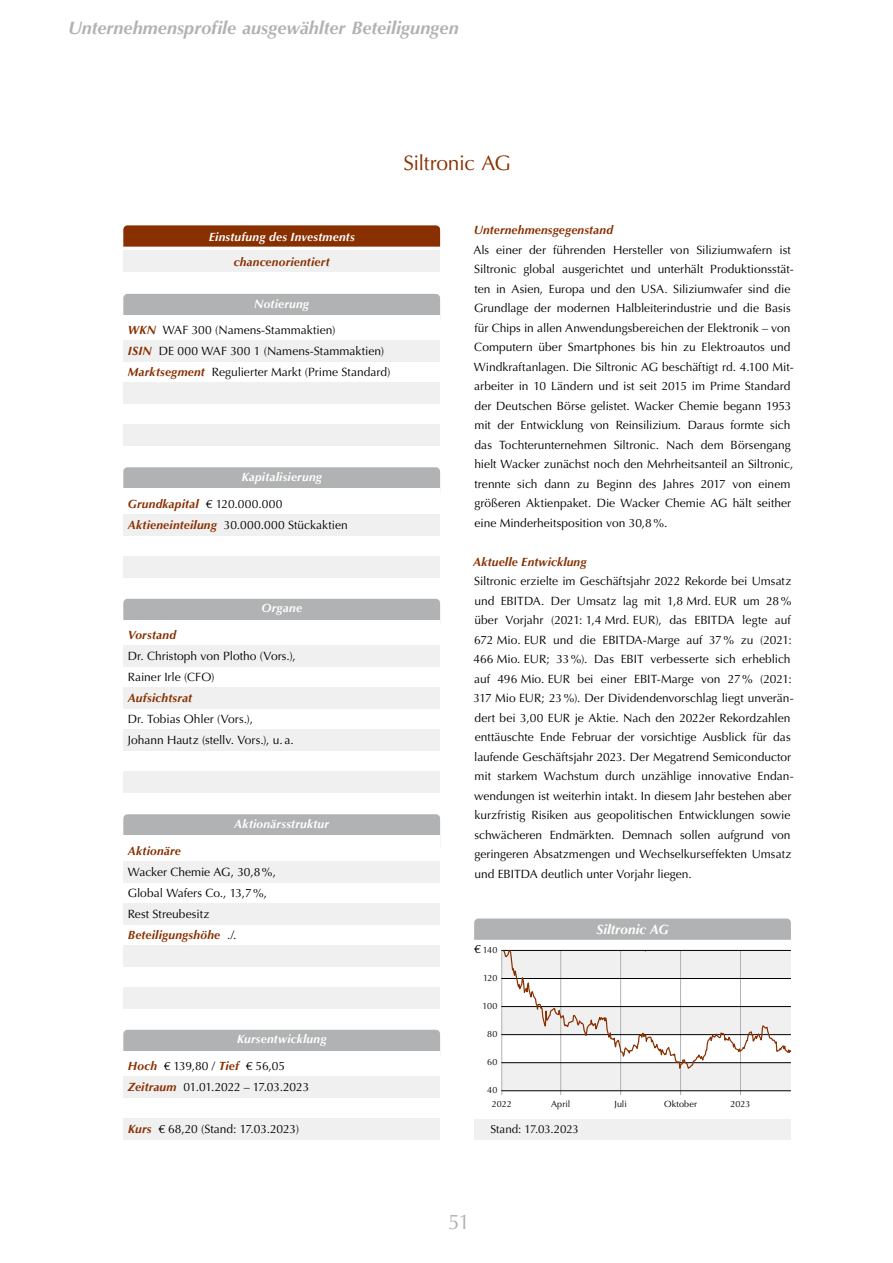
<style>
.page{position:relative;width:893px;height:1263px;background:#fff}
.page>*{position:absolute;margin:0;border:0;box-sizing:border-box;transform-origin:0 0}
.t1{font:21px "Optima LT Std";letter-spacing:-.02em;color:#893000}
.t2{font:21px "Optima LT Std";color:#b1b2b3}
.t3{font:italic 700 18px "Optima LT Std";color:#b1b2b3}
.t4{font:italic 700 13.5px "Optima LT Std";color:#fff}
.t5{font:12px/19.5px "Optima LT Std";color:#000}
.t6{font:italic 700 12px "Optima LT Std";letter-spacing:.015em;color:#893000}
.t7{font:italic 700 12px "Optima LT Std";letter-spacing:.015em;color:#fff}
.t8{font:12px/21px "Optima LT Std";letter-spacing:-.02em;color:#000}
.t9{font:11.55px "Optima LT Std";letter-spacing:-.01em;color:#000}
.t10{font:9px "Optima LT Std";letter-spacing:.005em;color:#000}
.s1{font-weight:700;font-style:italic;color:#893000}
</style>
<div class="page">
<div style="left:123px;top:251px;width:317px;height:21px;background:#f0f0f0"></div>
<svg style="left:123px;top:225px;width:317px;height:22px;background:#8d3709"></svg>
<div style="left:123px;top:294px;width:317px;height:30px;background:#b1b2b3;border-radius:4px"></div>
<div style="left:123px;top:315px;width:317px;height:126px;background:#fff"></div>
<div style="left:123px;top:341px;width:317px;height:21px;background:#f0f0f0"></div>
<div style="left:123px;top:383px;width:317px;height:21px;background:#f0f0f0"></div>
<div style="left:123px;top:425px;width:317px;height:21px;background:#f0f0f0"></div>
<div style="left:123px;top:1030px;width:317px;height:29px;background:#b1b2b3;border-radius:4px"></div>
<div style="left:123px;top:1051px;width:317px;height:86px;background:#fff"></div>
<div style="left:123px;top:1077px;width:317px;height:21px;background:#f0f0f0"></div>
<div style="left:123px;top:1119px;width:317px;height:21px;background:#f0f0f0"></div>
<div style="left:123px;top:772px;width:317px;height:21px;background:#f0f0f0"></div>
<div style="left:123px;top:599px;width:317px;height:29px;background:#b1b2b3;border-radius:4px"></div>
<div style="left:123px;top:620px;width:317px;height:38px;background:#fff"></div>
<div style="left:123px;top:646px;width:317px;height:21px;background:#f0f0f0"></div>
<div style="left:123px;top:688px;width:317px;height:21px;background:#f0f0f0"></div>
<div style="left:123px;top:730px;width:317px;height:21px;background:#f0f0f0"></div>
<div style="left:502px;top:1063px;width:289px;height:28px;background:#f0f0f0"></div>
<hr style="left:501px;top:950px;width:1px;height:145px;background:#b1b2b3">
<hr style="left:560px;top:950px;width:1px;height:145px;background:#b1b2b3">
<hr style="left:620px;top:950px;width:1px;height:145px;background:#b1b2b3">
<hr style="left:680px;top:950px;width:1px;height:145px;background:#b1b2b3">
<hr style="left:740px;top:950px;width:1px;height:145px;background:#b1b2b3">
<div style="left:474px;top:1119px;width:317px;height:21px;background:#f0f0f0"></div>
<hr style="left:501px;top:1034px;width:290px;height:1px;background:#000">
<hr style="left:501px;top:978px;width:290px;height:1px;background:#000">
<hr style="left:501px;top:1062px;width:290px;height:1px;background:#000">
<hr style="left:501px;top:1006px;width:290px;height:1px;background:#000">
<hr style="left:501px;top:950px;width:290px;height:1px;background:#000">
<hr style="left:501px;top:1090px;width:290px;height:1px;background:#000">
<svg style="left:474px;top:918px;width:317px;height:22px;background:#b3b4b5"></svg>
<svg style="left:502px;top:949px;width:290px;height:127px"></svg>
<div style="left:123px;top:814px;width:317px;height:38px;background:#b1b2b3;border-radius:4px"></div>
<div style="left:123px;top:835px;width:317px;height:45px;background:#fff"></div>
<div style="left:123px;top:861px;width:317px;height:21px;background:#f0f0f0"></div>
<div style="left:123px;top:903px;width:317px;height:21px;background:#f0f0f0"></div>
<div style="left:123px;top:945px;width:317px;height:21px;background:#f0f0f0"></div>
<div style="left:123px;top:987px;width:317px;height:21px;background:#f0f0f0"></div>
<div style="left:123px;top:467px;width:317px;height:30px;background:#b1b2b3;border-radius:4px"></div>
<div style="left:123px;top:489px;width:317px;height:83px;background:#fff"></div>
<div style="left:123px;top:514px;width:317px;height:21px;background:#f0f0f0"></div>
<div style="left:123px;top:556px;width:317px;height:21px;background:#f0f0f0"></div>
<h2 class="t3" style="left:68px;top:18px;width:392px">Unternehmensprofile ausgewählter Beteiligungen</h2>
<h1 class="t1" style="left:403px;top:151px;width:109px">Siltronic AG</h1>
<p class="t7" style="left:209px;top:229px;width:147px">Einstufung des Investments</p>
<p class="t6" style="left:234px;top:255px;width:98px">chancenorientiert</p>
<p class="t7" style="left:254px;top:296px;width:56px">Notierung</p>
<p class="t5" style="left:128px;top:320px;width:264px;line-height:21px"><span class="s1">WKN</span> WAF 300 (Namens-Stammaktien)<br><span class="s1">ISIN</span> DE 000 WAF 300 1 (Namens-Stammaktien)<br><span class="s1">Marktsegment</span> Regulierter Markt (Prime Standard)</p>
<p class="t7" style="left:241px;top:470px;width:82px">Kapitalisierung</p>
<p class="t5" style="left:128px;top:493px;width:222px;line-height:21px"><span class="s1">Grundkapital</span> € 120.000.000<br><span class="s1">Aktieneinteilung</span> 30.000.000 Stückaktien</p>
<p class="t7" style="left:261px;top:601px;width:42px">Organe</p>
<p class="t6" style="left:128px;top:628px;width:50px">Vorstand</p>
<p class="t5" style="left:128px;top:646px;width:170px;line-height:21px">Dr. Christoph von Plotho (Vors.),<br>Rainer Irle (CFO)</p>
<p class="t6" style="left:128px;top:691px;width:66px">Aufsichtsrat</p>
<p class="t5" style="left:128px;top:709px;width:167px;line-height:21px">Dr. Tobias Ohler (Vors.),<br>Johann Hautz (stellv. Vors.), u. a.</p>
<p class="t7" style="left:234px;top:817px;width:96px">Aktionärsstruktur</p>
<p class="t6" style="left:128px;top:844px;width:55px">Aktionäre</p>
<p class="t5" style="left:128px;top:861px;width:150px;line-height:21px">Wacker Chemie AG, 30,8%,<br>Global Wafers Co., 13,7%,<br>Rest Streubesitz<br><span class="s1">Beteiligungshöhe</span> ./.</p>
<p class="t7" style="left:237px;top:1032px;width:91px">Kursentwicklung</p>
<p class="t8" style="left:128px;top:1056px;width:183px"><span class="s1">Hoch</span> € 139,80 / <span class="s1">Tief</span> € 56,05<br><span class="s1">Zeitraum</span> 01.01.2022 – 17.03.2023</p>
<p class="t5" style="left:128px;top:1120px;width:173px"><span class="s1">Kurs</span> € 68,20 (Stand: 17.03.2023)</p>
<p class="t6" style="left:474px;top:223px;width:141px">Unternehmensgegenstand</p>
<p class="t5" style="left:473px;top:240px;width:322px">Als einer der führenden Hersteller von Siliziumwafern ist Siltronic global ausgerichtet und unterhält Produktionsstät&shy;ten in Asien, Europa und den USA. Siliziumwafer sind die Grundlage der modernen Halbleiterindustrie und die Basis für Chips in allen Anwendungsbereichen der Elektronik – von Computern über Smartphones bis hin zu Elektroautos und Windkraftanlagen. Die Siltronic AG beschäftigt rd. 4.100 Mit&shy;arbeiter in 10 Ländern und ist seit 2015 im Prime Standard der Deutschen Börse gelistet. Wacker Chemie begann 1953 mit der Entwicklung von Reinsilizium. Daraus formte sich das Tochterunternehmen Siltronic. Nach dem Börsengang hielt Wacker zunächst noch den Mehrheitsanteil an Siltronic, trennte sich dann zu Beginn des Jahres 2017 von einem größeren Aktienpaket. Die Wacker Chemie AG hält seither eine Minderheitsposition von 30,8%.</p>
<p class="t6" style="left:473px;top:554px;width:115px">Aktuelle Entwicklung</p>
<p class="t5" style="left:473px;top:572px;width:322px">Siltronic erzielte im Geschäftsjahr 2022 Rekorde bei Umsatz und EBITDA. Der Umsatz lag mit 1,8 Mrd. EUR um 28% über Vorjahr (2021: 1,4 Mrd. EUR), das EBITDA legte auf 672 Mio. EUR und die EBITDA-Marge auf 37% zu (2021:<br>466 Mio. EUR; 33%). Das EBIT verbesserte sich erheblich auf 496 Mio. EUR bei einer EBIT-Marge von 27% (2021:<br>317 Mio EUR; 23%). Der Dividendenvorschlag liegt unverän&shy;dert bei 3,00 EUR je Aktie. Nach den 2022er Rekordzahlen enttäuschte Ende Februar der vorsichtige Ausblick für das laufende Geschäftsjahr 2023. Der Megatrend Semiconductor mit starkem Wachstum durch unzählige innovative Endan&shy;wendungen ist weiterhin intakt. In diesem Jahr bestehen aber kurzfristig Risiken aus geopolitischen Entwicklungen sowie schwächeren Endmärkten. Demnach sollen aufgrund von geringeren Absatzmengen und Wechselkurseffekten Umsatz und EBITDA deutlich unter Vorjahr liegen.</p>
<p class="t5" style="left:474px;top:939px;width:8px">€</p>
<p class="t10" style="left:483px;top:944px;width:16px">140</p>
<p class="t10" style="left:483px;top:972px;width:16px">120</p>
<p class="t10" style="left:482px;top:1000px;width:16px">100</p>
<p class="t10" style="left:487px;top:1029px;width:12px">80</p>
<p class="t10" style="left:487px;top:1057px;width:12px">60</p>
<p class="t10" style="left:487px;top:1085px;width:12px">40</p>
<p class="t4" style="left:596px;top:921px;width:74px">Siltronic AG</p>
<p class="t10" style="left:492px;top:1098px;width:21px">2022</p>
<p class="t10" style="left:551px;top:1098px;width:21px">April</p>
<p class="t10" style="left:614px;top:1098px;width:14px">Juli</p>
<p class="t10" style="left:664px;top:1098px;width:35px">Oktober</p>
<p class="t10" style="left:731px;top:1098px;width:21px">2023</p>
<p class="t9" style="left:490px;top:1122px;width:90px">Stand: 17.03.2023</p>
<h1 class="t2" style="left:448px;top:1210px;width:24px">51</h1>
</div>
